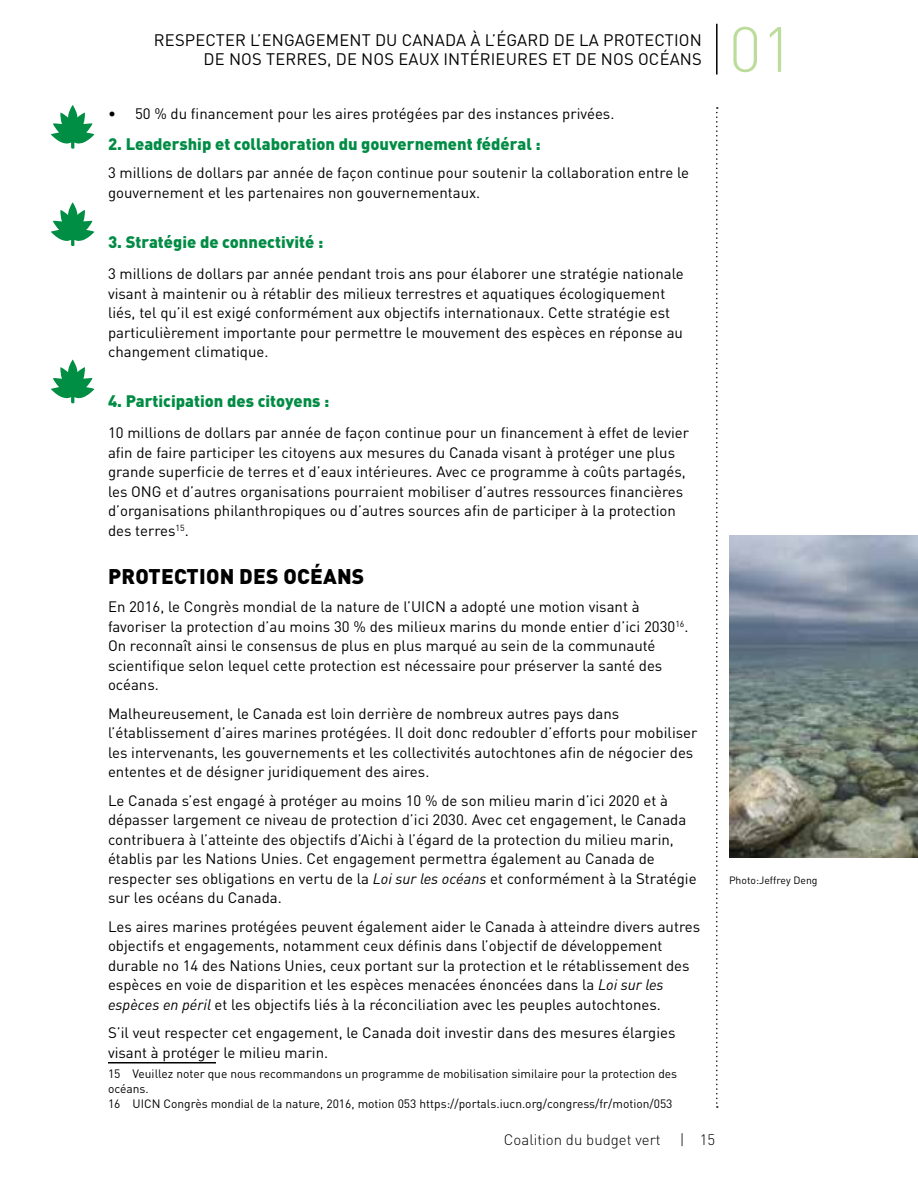
<style>
.page{position:relative;width:918px;height:1188px;background:#fff}
.page>*{position:absolute;margin:0;border:0;box-sizing:border-box;transform-origin:0 0}
.t1{font:300 63px "DINOT";color:#bcdc9b}
.t2{font:900 21px "DINOT";letter-spacing:.01em;color:#000}
.t3{font:900 16.5px "DINOT";color:#008c44}
.t4{font:16.5px/19.8px "DINOT";letter-spacing:.01em;color:#000;text-align:right}
.t5{font:15px/19.5px "DINOT";color:#000}
.t6{font:300 15px "DINOT";color:#000}
.t7{font:12px/15px "DINOT";color:#000}
.t8{font:10.5px "DINOT";color:#000}
.s1{font-style:italic}
</style>
<div class="page">
<hr style="left:716px;top:24px;width:2px;height:51px;background:#000">
<svg style="left:716px;top:107px;width:2px;height:1001px"></svg>
<hr style="left:108px;top:1062px;width:108px;height:2px;background:#000">
<svg style="left:51px;top:105px;width:43px;height:44px"></svg>
<svg style="left:51px;top:202px;width:43px;height:44px"></svg>
<svg style="left:51px;top:360px;width:43px;height:43px"></svg>
<img style="left:729px;top:536px;width:189px;height:322px">
<p class="t4" style="left:154px;top:29px;width:549px">RESPECTER L’ENGAGEMENT DU CANADA À L’ÉGARD DE LA PROTECTION<br>DE NOS TERRES, DE NOS EAUX INTÉRIEURES ET DE NOS OCÉANS</p>
<h1 class="t1" style="left:729px;top:6px;width:66px">01</h1>
<p class="t5" style="left:108px;top:104px;width:508px">• 50 % du financement pour les aires protégées par des instances privées.</p>
<p class="t3" style="left:108px;top:133px;width:434px">2. Leadership et collaboration du gouvernement fédéral :</p>
<p class="t5" style="left:108px;top:162px;width:583px">3 millions de dollars par année de façon continue pour soutenir la collaboration entre le gouvernement et les partenaires non gouvernementaux.</p>
<p class="t3" style="left:108px;top:230px;width:217px">3. Stratégie de connectivité :</p>
<p class="t5" style="left:108px;top:263px;width:577px">3 millions de dollars par année pendant trois ans pour élaborer une stratégie nationale visant à maintenir ou à rétablir des milieux terrestres et aquatiques écologiquement liés, tel qu’il est exigé conformément aux objectifs internationaux. Cette stratégie est particulièrement importante pour permettre le mouvement des espèces en réponse au changement climatique.</p>
<p class="t3" style="left:108px;top:390px;width:223px">4. Participation des citoyens :</p>
<p class="t5" style="left:108px;top:422px;width:583px">10 millions de dollars par année de façon continue pour un financement à effet de levier afin de faire participer les citoyens aux mesures du Canada visant à protéger une plus grande superficie de terres et d’eaux intérieures. Avec ce programme à coûts partagés, les ONG et d’autres organisations pourraient mobiliser d’autres ressources financières d’organisations philanthropiques ou d’autres sources afin de participer à la protection des terres<sup>15</sup>.</p>
<h2 class="t2" style="left:108px;top:562px;width:258px">PROTECTION DES OCÉANS</h2>
<p class="t5" style="left:108px;top:596px;width:582px">En 2016, le Congrès mondial de la nature de l’UICN a adopté une motion visant à favoriser la protection d’au moins 30 % des milieux marins du monde entier d’ici 2030<sup>16</sup>.<br>On reconnaît ainsi le consensus de plus en plus marqué au sein de la communauté scientifique selon lequel cette protection est nécessaire pour préserver la santé des océans.</p>
<p class="t5" style="left:108px;top:703px;width:591px">Malheureusement, le Canada est loin derrière de nombreux autres pays dans l’établissement d’aires marines protégées. Il doit donc redoubler d’efforts pour mobiliser les intervenants, les gouvernements et les collectivités autochtones afin de négocier des ententes et de désigner juridiquement des aires.</p>
<p class="t5" style="left:108px;top:790px;width:590px">Le Canada s’est engagé à protéger au moins 10 % de son milieu marin d’ici 2020 et à dépasser largement ce niveau de protection d’ici 2030. Avec cet engagement, le Canada contribuera à l’atteinte des objectifs d’Aichi à l’égard de la protection du milieu marin, établis par les Nations Unies. Cet engagement permettra également au Canada de respecter ses obligations en vertu de la <span class="s1">Loi sur les océans</span> et conformément à la Stratégie sur les océans du Canada.</p>
<p class="t5" style="left:108px;top:916px;width:594px">Les aires marines protégées peuvent également aider le Canada à atteindre divers autres objectifs et engagements, notamment ceux définis dans l’objectif de développement durable no 14 des Nations Unies, ceux portant sur la protection et le rétablissement des espèces en voie de disparition et les espèces menacées énoncées dans la <span class="s1">Loi sur les espèces en péril</span> et les objectifs liés à la réconciliation avec les peuples autochtones.</p>
<p class="t5" style="left:108px;top:1022px;width:569px">S’il veut respecter cet engagement, le Canada doit investir dans des mesures élargies visant à protéger le milieu marin.</p>
<p class="t7" style="left:108px;top:1065px;width:571px">15 Veuillez noter que nous recommandons un programme de mobilisation similaire pour la protection des océans.<br>16 UICN Congrès mondial de la nature, 2016, motion 053 https://portals.iucn.org/congress/fr/motion/053</p>
<p class="t8" style="left:729px;top:873px;width:90px">Photo:Jeffrey Deng</p>
<p class="t6" style="left:504px;top:1130px;width:158px">Coalition du budget vert</p>
<p class="t6" style="left:680px;top:1130px;width:37px">| 15</p>
</div>
